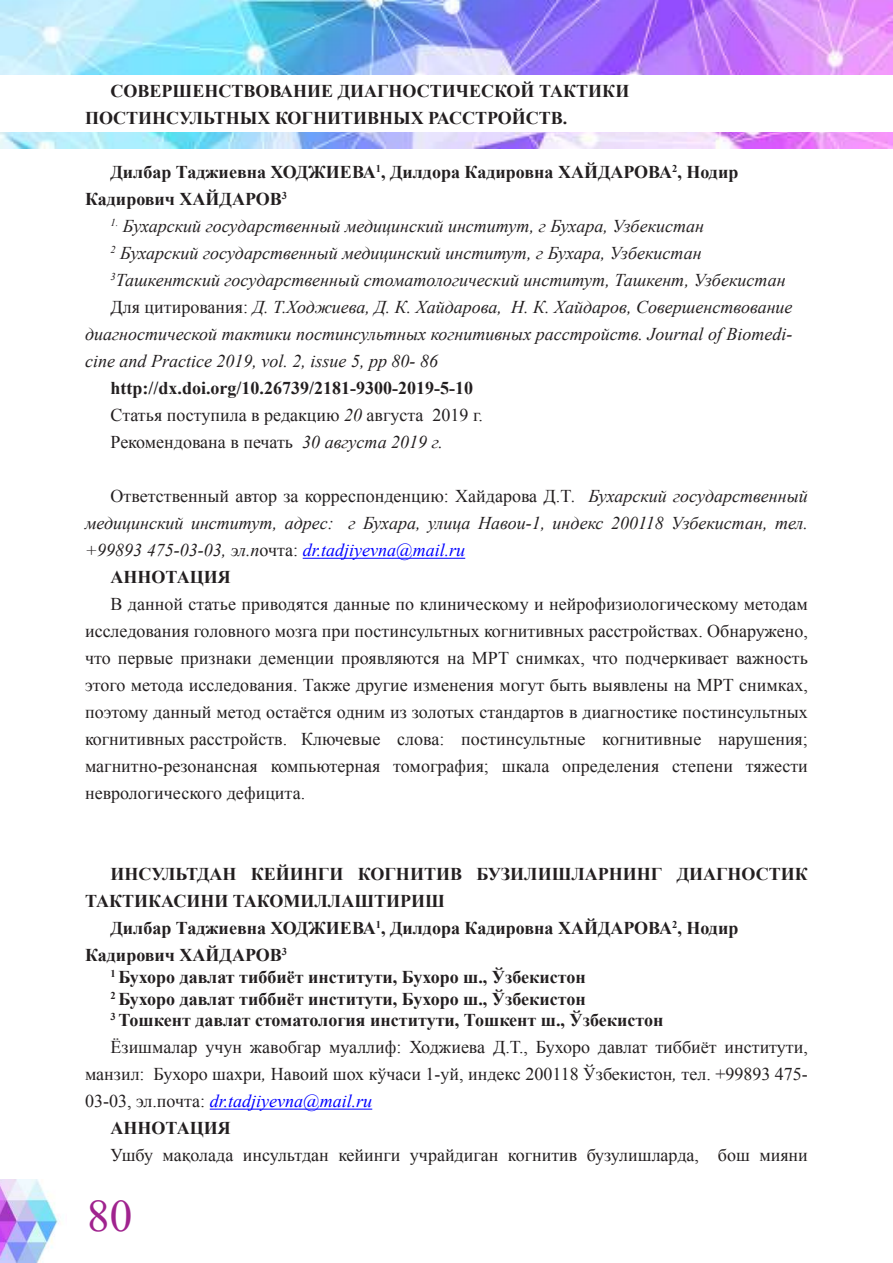
<style>
.page{position:relative;width:893px;height:1263px;background:#fff}
.page>*{position:absolute;margin:0;border:0;box-sizing:border-box;transform-origin:0 0}
.t1{font:45px "Times New Roman";color:#a0238e}
.t2{font:18px/27px "Times New Roman";color:#231f20}
.t3{font:700 18px/27px "Times New Roman";color:#231f20}
.t4{font:italic 18px "Times New Roman";color:#231f20}
.t5{font:italic 18px "Times New Roman";color:#00f}
.s1{font-style:normal}
.s2{font-weight:700}
.s3{font-style:italic}
.s4{color:#231f20}
.s5{font-style:normal;color:#231f20}
</style>
<div class="page">
<img style="left:0;top:1179px;width:59px;height:84px">
<img style="left:0;top:0;width:893px;height:149px">
<div style="left:0;top:76px;width:893px;height:56px;background:#fff"></div>
<hr style="left:303px;top:558px;width:162px;height:1px;background:#00f">
<hr style="left:210px;top:1109px;width:162px;height:1px;background:#00f">
<p class="t3" style="left:85px;top:77px;width:546px;text-indent:26px">СОВЕРШЕНСТВОВАНИЕ ДИАГНОСТИЧЕСКОЙ ТАКТИКИ<br>ПОСТИНСУЛЬТНЫХ КОГНИТИВНЫХ РАССТРОЙСТВ.</p>
<p class="t3" style="left:85px;top:158px;width:655px;text-indent:26px">Дилбар Таджиевна ХОДЖИЕВА<sup>1</sup>, Дилдора Кадировна ХАЙДАРОВА<sup>2</sup>, Нодир<br>Кадирович ХАЙДАРОВ<sup>3</sup></p>
<p class="t4" style="left:111px;top:214px;width:595px"><sup>1.</sup> Бухарский государственный медицинский институт, г Бухара, Узбекистан</p>
<p class="t4" style="left:111px;top:241px;width:593px"><sup>2</sup> Бухарский государственный медицинский институт, г Бухара, Узбекистан</p>
<p class="t4" style="left:111px;top:268px;width:676px"><sup>3</sup>Ташкентский государственный стоматологический институт, Ташкент, Узбекистан</p>
<p class="t4" style="left:111px;top:295px;width:684px"><span class="s1">Для цитирования:</span> Д. Т.Ходжиева, Д. К. Хайдарова, Н. К. Хайдаров, Совершенствование</p>
<p class="t4" style="left:85px;top:322px;width:709px">диагностической тактики постинсультных когнитивных расстройств. Journal of Biomedi-</p>
<p class="t4" style="left:85px;top:349px;width:354px">cine and Practice 2019, vol. 2, issue 5, pp 80- 86</p>
<p class="t2" style="left:111px;top:374px;width:374px"><span class="s2">http://dx.doi.org/10.26739/2181-9300-2019-5-10<br></span>Статья поступила в редакцию <span class="s3">20</span> августа 2019 г.<br>Рекомендована в печать <span class="s3">30 августа 2019 г.</span></p>
<p class="t2" style="left:111px;top:482px;width:699px">Ответственный автор за корреспонденцию: Хайдарова Д.Т<span class="s3">. Бухарский государственный</span></p>
<p class="t4" style="left:85px;top:511px;width:724px">медицинский институт, адрес: г Бухара, улица Навои-1, индекс 200118 Узбекистан, тел.</p>
<p class="t5" style="left:85px;top:538px;width:382px"><span class="s4">+99893 475-03-03, эл.п</span><span class="s5">очта:</span> dr.tadjiyevna@mail.ru</p>
<p class="t3" style="left:111px;top:563px;width:122px">АННОТАЦИЯ</p>
<p class="t2" style="left:85px;top:590px;width:724px;text-align:justify;text-indent:26px">В данной статье приводятся данные по клиническому и нейрофизиологическому методам исследования головного мозга при постинсультных когнитивных расстройствах. Обнаружено, что первые признаки деменции проявляются на МРТ снимках, что подчеркивает важность этого метода исследования. Также другие изменения могут быть выявлены на МРТ снимках, поэтому данный метод остаётся одним из золотых стандартов в диагностике постинсультных когнитивных расстройств. Ключевые слова: постинсультные когнитивные нарушения; магнитно-резонансная компьютерная томография; шкала определения степени тяжести неврологического дефицита.</p>
<p class="t3" style="left:111px;top:860px;width:699px">ИНСУЛЬТДАН КЕЙИНГИ КОГНИТИВ БУЗИЛИШЛАРНИНГ ДИАГНОСТИК</p>
<p class="t3" style="left:85px;top:887px;width:361px">ТАКТИКАСИНИ ТАКОМИЛЛАШТИРИШ</p>
<p class="t3" style="left:111px;top:914px;width:629px">Дилбар Таджиевна ХОДЖИЕВА<sup>1</sup>, Дилдора Кадировна ХАЙДАРОВА<sup>2</sup>, Нодир</p>
<p class="t3" style="left:85px;top:941px;width:204px">Кадирович ХАЙДАРОВ<sup>3</sup></p>
<p class="t3" style="left:111px;top:966px;width:554px;line-height:21.6px"><sup>1</sup> Бухоро давлат тиббиёт институти, Бухоро ш., Ўзбекистон<br><sup>2</sup> Бухоро давлат тиббиёт институти, Бухоро ш., Ўзбекистон<br><sup>3</sup> Тошкент давлат стоматология институти, Тошкент ш., Ўзбекистон</p>
<p class="t2" style="left:111px;top:1033px;width:699px">Ёзишмалар учун жавобгар муаллиф: Ходжиева Д.Т., Бухоро давлат тиббиёт институти,</p>
<p class="t2" style="left:85px;top:1060px;width:724px">манзил: Бухоро шахри<span class="s3">,</span> Навоий шох кўчаси 1-уй, индекс 200118 Ўзбекистон<span class="s3">,</span> тел. +99893 475-</p>
<p class="t5" style="left:85px;top:1089px;width:289px"><span class="s5">03-03, эл.почта:</span> dr.tadjiyevna@mail.ru</p>
<p class="t3" style="left:111px;top:1114px;width:122px">АННОТАЦИЯ</p>
<p class="t2" style="left:111px;top:1141px;width:699px">Ушбу мақолада инсультдан кейинги учрайдиган когнитив бузулишларда, бош мияни</p>
<h1 class="t1" style="left:87px;top:1186px;width:46px">80</h1>
</div>
